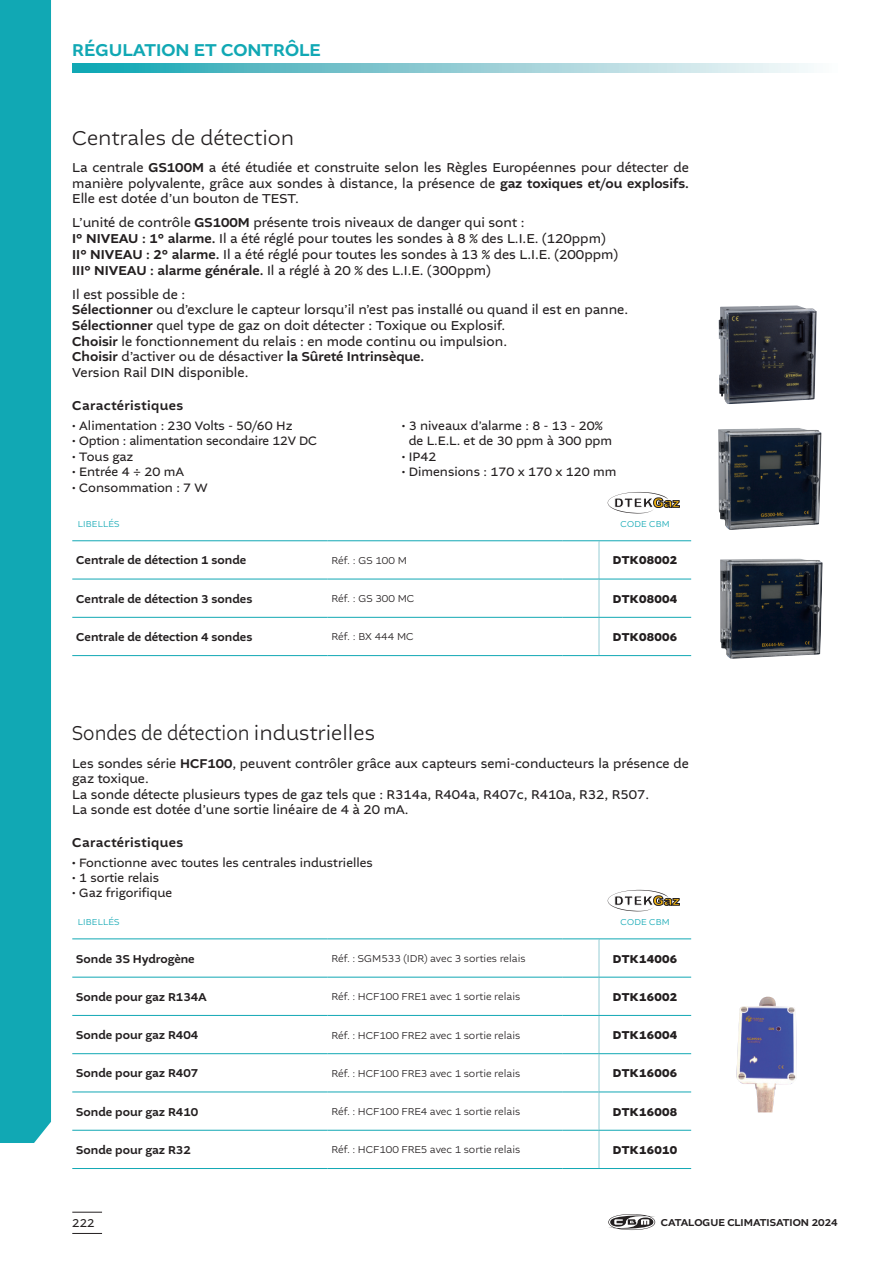
<style>
.page{position:relative;width:893px;height:1263px;background:#fff}
.page>*{position:absolute;margin:0;border:0;box-sizing:border-box;transform-origin:0 0}
.t1{font:300 21px "Altivo";color:#231f20;scale:.88 1}
.t2{font:300 21px "Altivo";color:#231f20}
.t3{font:500 18px "Altivo";color:#11a8b4}
.t4{font:13.5px/15.8px "Altivo";color:#231f20}
.t5{font:500 13.5px "Altivo";letter-spacing:.03em;color:#231f20}
.t6{font:13.35px/15.5px "Altivo";color:#231f20}
.t7{font:12.9px/15.5px "Altivo";color:#231f20}
.t8{font:12.75px "Altivo";color:#231f20}
.t9{font:500 12px "Altivo";color:#231f20}
.t10{font:700 12px "Altivo";letter-spacing:.02em;color:#231f20}
.t11{font:12px "Altivo";color:#231f20}
.t12{font:300 10.5px "Altivo";color:#231f20}
.t13{font:500 10.5px "Altivo";color:#231f20}
.t14{font:300 9px "Altivo";letter-spacing:.02em;color:#11a8b4}
.s1{font-weight:500}
</style>
<div class="page">
<div style="left:0;top:0;width:51px;height:1143px;background:#11a8b4"></div>
<svg style="left:608px;top:1214px;width:48px;height:16px"></svg>
<hr style="left:72px;top:1212px;width:30px;height:1px;background:#231f20">
<hr style="left:72px;top:1233px;width:30px;height:1px;background:#231f20">
<svg style="left:72px;top:64px;width:739px;height:8px;background:#89ccd3"></svg>
<img style="left:719px;top:305px;width:98px;height:99px">
<hr style="left:72px;top:540px;width:255px;height:1px;background:#11a8b4">
<hr style="left:327px;top:540px;width:235px;height:1px;background:#11a8b4">
<hr style="left:562px;top:540px;width:37px;height:1px;background:#11a8b4">
<hr style="left:599px;top:541px;width:1px;height:38px;background:#95cdd5">
<hr style="left:599px;top:540px;width:92px;height:1px;background:#11a8b4">
<hr style="left:72px;top:579px;width:255px;height:1px;background:#11a8b4">
<hr style="left:327px;top:579px;width:235px;height:1px;background:#11a8b4">
<hr style="left:562px;top:579px;width:37px;height:1px;background:#11a8b4">
<hr style="left:599px;top:579px;width:1px;height:38px;background:#95cdd5">
<hr style="left:599px;top:579px;width:92px;height:1px;background:#11a8b4">
<hr style="left:72px;top:617px;width:255px;height:1px;background:#11a8b4">
<hr style="left:72px;top:655px;width:255px;height:1px;background:#11a8b4">
<hr style="left:327px;top:617px;width:235px;height:1px;background:#11a8b4">
<hr style="left:327px;top:655px;width:235px;height:1px;background:#11a8b4">
<hr style="left:562px;top:617px;width:37px;height:1px;background:#11a8b4">
<hr style="left:562px;top:655px;width:37px;height:1px;background:#11a8b4">
<hr style="left:599px;top:618px;width:1px;height:37px;background:#95cdd5">
<hr style="left:599px;top:617px;width:92px;height:1px;background:#11a8b4">
<hr style="left:599px;top:655px;width:92px;height:1px;background:#11a8b4">
<img style="left:718px;top:428px;width:103px;height:102px">
<img style="left:720px;top:559px;width:103px;height:100px">
<hr style="left:72px;top:938px;width:255px;height:1px;background:#11a8b4">
<hr style="left:327px;top:938px;width:235px;height:1px;background:#11a8b4">
<hr style="left:562px;top:938px;width:37px;height:1px;background:#11a8b4">
<hr style="left:599px;top:939px;width:1px;height:38px;background:#95cdd5">
<hr style="left:599px;top:938px;width:92px;height:1px;background:#11a8b4">
<hr style="left:72px;top:977px;width:255px;height:1px;background:#11a8b4">
<hr style="left:72px;top:1015px;width:255px;height:1px;background:#11a8b4">
<hr style="left:72px;top:1053px;width:255px;height:1px;background:#11a8b4">
<hr style="left:72px;top:1091px;width:255px;height:1px;background:#11a8b4">
<hr style="left:72px;top:1130px;width:255px;height:1px;background:#11a8b4">
<hr style="left:72px;top:1168px;width:255px;height:1px;background:#11a8b4">
<hr style="left:327px;top:977px;width:235px;height:1px;background:#11a8b4">
<hr style="left:327px;top:1015px;width:235px;height:1px;background:#11a8b4">
<hr style="left:327px;top:1053px;width:235px;height:1px;background:#11a8b4">
<hr style="left:327px;top:1091px;width:235px;height:1px;background:#11a8b4">
<hr style="left:327px;top:1130px;width:235px;height:1px;background:#11a8b4">
<hr style="left:327px;top:1168px;width:235px;height:1px;background:#11a8b4">
<hr style="left:562px;top:977px;width:37px;height:1px;background:#11a8b4">
<hr style="left:562px;top:1015px;width:37px;height:1px;background:#11a8b4">
<hr style="left:562px;top:1053px;width:37px;height:1px;background:#11a8b4">
<hr style="left:562px;top:1091px;width:37px;height:1px;background:#11a8b4">
<hr style="left:562px;top:1130px;width:37px;height:1px;background:#11a8b4">
<hr style="left:562px;top:1168px;width:37px;height:1px;background:#11a8b4">
<hr style="left:599px;top:977px;width:1px;height:38px;background:#95cdd5">
<hr style="left:599px;top:1016px;width:1px;height:37px;background:#95cdd5">
<hr style="left:599px;top:1054px;width:1px;height:37px;background:#95cdd5">
<hr style="left:599px;top:1092px;width:1px;height:38px;background:#95cdd5">
<hr style="left:599px;top:1130px;width:1px;height:38px;background:#95cdd5">
<hr style="left:599px;top:977px;width:92px;height:1px;background:#11a8b4">
<hr style="left:599px;top:1015px;width:92px;height:1px;background:#11a8b4">
<hr style="left:599px;top:1053px;width:92px;height:1px;background:#11a8b4">
<hr style="left:599px;top:1091px;width:92px;height:1px;background:#11a8b4">
<hr style="left:599px;top:1130px;width:92px;height:1px;background:#11a8b4">
<hr style="left:599px;top:1168px;width:92px;height:1px;background:#11a8b4">
<img style="left:736px;top:997px;width:61px;height:115px">
<svg style="left:608px;top:492px;width:72px;height:21px"></svg>
<svg style="left:608px;top:890px;width:72px;height:21px"></svg>
<h2 class="t3" style="left:72px;top:39px;width:250px">RÉGULATION ET CONTRÔLE</h2>
<h1 class="t2" style="left:72px;top:125px;width:223px">Centrales de détection</h1>
<p class="t4" style="left:72px;top:160px;width:618px;text-align:justify">La centrale <span class="s1">GS100M</span> a été étudiée et construite selon les Règles Européennes pour détecter de manière polyvalente, grâce aux sondes à distance, la présence de <span class="s1">gaz toxiques et/ou explosifs.<br></span>Elle est dotée d’un bouton de TEST.</p>
<p class="t4" style="left:72px;top:215px;width:547px">L’unité de contrôle <span class="s1">GS100M</span> présente trois niveaux de danger qui sont :<br><span class="s1">I° NIVEAU : 1° alarme.</span> Il a été réglé pour toutes les sondes à 8 % des L.I.E. (120ppm)<br><span class="s1">II° NIVEAU : 2° alarme.</span> Il a été réglé pour toutes les sondes à 13 % des L.I.E. (200ppm)<br><span class="s1">III° NIVEAU : alarme générale.</span> Il a réglé à 20 % des L.I.E. (300ppm)</p>
<p class="t4" style="left:72px;top:286px;width:557px">Il est possible de :<br><span class="s1">Sélectionner</span> ou d’exclure le capteur lorsqu’il n’est pas installé ou quand il est en panne.<br><span class="s1">Sélectionner</span> quel type de gaz on doit détecter : Toxique ou Explosif.<br><span class="s1">Choisir</span> le fonctionnement du relais : en mode continu ou impulsion.<br><span class="s1">Choisir</span> d’activer ou de désactiver <span class="s1">la Sûreté Intrinsèque.<br></span>Version Rail DIN disponible.</p>
<p class="t5" style="left:72px;top:397px;width:113px">Caractéristiques</p>
<p class="t7" style="left:72px;top:418px;width:222px">• Alimentation : 230 Volts - 50/60 Hz</p>
<p class="t7" style="left:72px;top:433px;width:246px">• Option : alimentation secondaire 12V DC</p>
<p class="t7" style="left:72px;top:449px;width:63px">• Tous gaz</p>
<p class="t7" style="left:72px;top:464px;width:113px">• Entrée 4 ÷ 20 mA</p>
<p class="t7" style="left:72px;top:480px;width:137px">• Consommation : 7 W</p>
<p class="t7" style="left:409px;top:418px;width:205px;text-indent:-7px">• 3 niveaux d’alarme : 8 - 13 - 20% de L.E.L. et de 30 ppm à 300 ppm</p>
<p class="t7" style="left:402px;top:449px;width:36px">• IP42</p>
<p class="t7" style="left:402px;top:464px;width:216px">• Dimensions : 170 x 170 x 120 mm</p>
<p class="t14" style="left:78px;top:518px;width:43px">LIBELLÉS</p>
<p class="t14" style="left:621px;top:518px;width:50px">CODE CBM</p>
<p class="t9" style="left:76px;top:553px;width:172px">Centrale de détection 1 sonde</p>
<p class="t12" style="left:331px;top:554px;width:77px">Réf. : GS 100 M</p>
<p class="t10" style="left:613px;top:553px;width:66px">DTK08002</p>
<p class="t9" style="left:76px;top:591px;width:178px">Centrale de détection 3 sondes</p>
<p class="t12" style="left:331px;top:592px;width:84px">Réf. : GS 300 MC</p>
<p class="t10" style="left:613px;top:591px;width:66px">DTK08004</p>
<p class="t9" style="left:76px;top:629px;width:178px">Centrale de détection 4 sondes</p>
<p class="t12" style="left:331px;top:630px;width:84px">Réf. : BX 444 MC</p>
<p class="t10" style="left:613px;top:629px;width:66px">DTK08006</p>
<h1 class="t1" style="left:72px;top:719px;width:346px">Sondes de détection industrielles</h1>
<p class="t6" style="left:72px;top:755px;width:618px">Les sondes série <span class="s1">HCF100</span>, peuvent contrôler grâce aux capteurs semi-conducteurs la présence de gaz toxique.<br>La sonde détecte plusieurs types de gaz tels que : R314a, R404a, R407c, R410a, R32, R507.<br>La sonde est dotée d’une sortie linéaire de 4 à 20 mA.</p>
<p class="t5" style="left:72px;top:834px;width:113px">Caractéristiques</p>
<p class="t8" style="left:72px;top:854px;width:302px"><span class="s1">•</span> Fonctionne avec toutes les centrales industrielles</p>
<p class="t8" style="left:72px;top:869px;width:88px">• 1 sortie relais</p>
<p class="t8" style="left:72px;top:885px;width:102px">• Gaz frigorifique</p>
<p class="t14" style="left:78px;top:916px;width:43px">LIBELLÉS</p>
<p class="t14" style="left:621px;top:916px;width:50px">CODE CBM</p>
<p class="t9" style="left:76px;top:951px;width:120px">Sonde 3S Hydrogène</p>
<p class="t12" style="left:331px;top:952px;width:196px">Réf. : SGM533 (IDR) avec 3 sorties relais</p>
<p class="t10" style="left:613px;top:951px;width:66px">DTK14006</p>
<p class="t9" style="left:76px;top:989px;width:132px">Sonde pour gaz R134A</p>
<p class="t12" style="left:331px;top:990px;width:190px">Réf. : HCF100 FRE1 avec 1 sortie relais</p>
<p class="t10" style="left:613px;top:989px;width:66px">DTK16002</p>
<p class="t9" style="left:76px;top:1027px;width:123px">Sonde pour gaz R404</p>
<p class="t12" style="left:331px;top:1028px;width:190px">Réf. : HCF100 FRE2 avec 1 sortie relais</p>
<p class="t10" style="left:613px;top:1027px;width:66px">DTK16004</p>
<p class="t9" style="left:76px;top:1065px;width:123px">Sonde pour gaz R407</p>
<p class="t12" style="left:331px;top:1067px;width:190px">Réf. : HCF100 FRE3 avec 1 sortie relais</p>
<p class="t10" style="left:613px;top:1065px;width:66px">DTK16006</p>
<p class="t9" style="left:76px;top:1104px;width:123px">Sonde pour gaz R410</p>
<p class="t12" style="left:331px;top:1105px;width:190px">Réf. : HCF100 FRE4 avec 1 sortie relais</p>
<p class="t10" style="left:613px;top:1104px;width:66px">DTK16008</p>
<p class="t9" style="left:76px;top:1142px;width:116px">Sonde pour gaz R32</p>
<p class="t12" style="left:331px;top:1143px;width:190px">Réf. : HCF100 FRE5 avec 1 sortie relais</p>
<p class="t10" style="left:613px;top:1142px;width:66px">DTK16010</p>
<p class="t11" style="left:72px;top:1215px;width:24px">222</p>
<p class="t13" style="left:661px;top:1216px;width:178px">CATALOGUE CLIMATISATION 2024</p>
</div>
